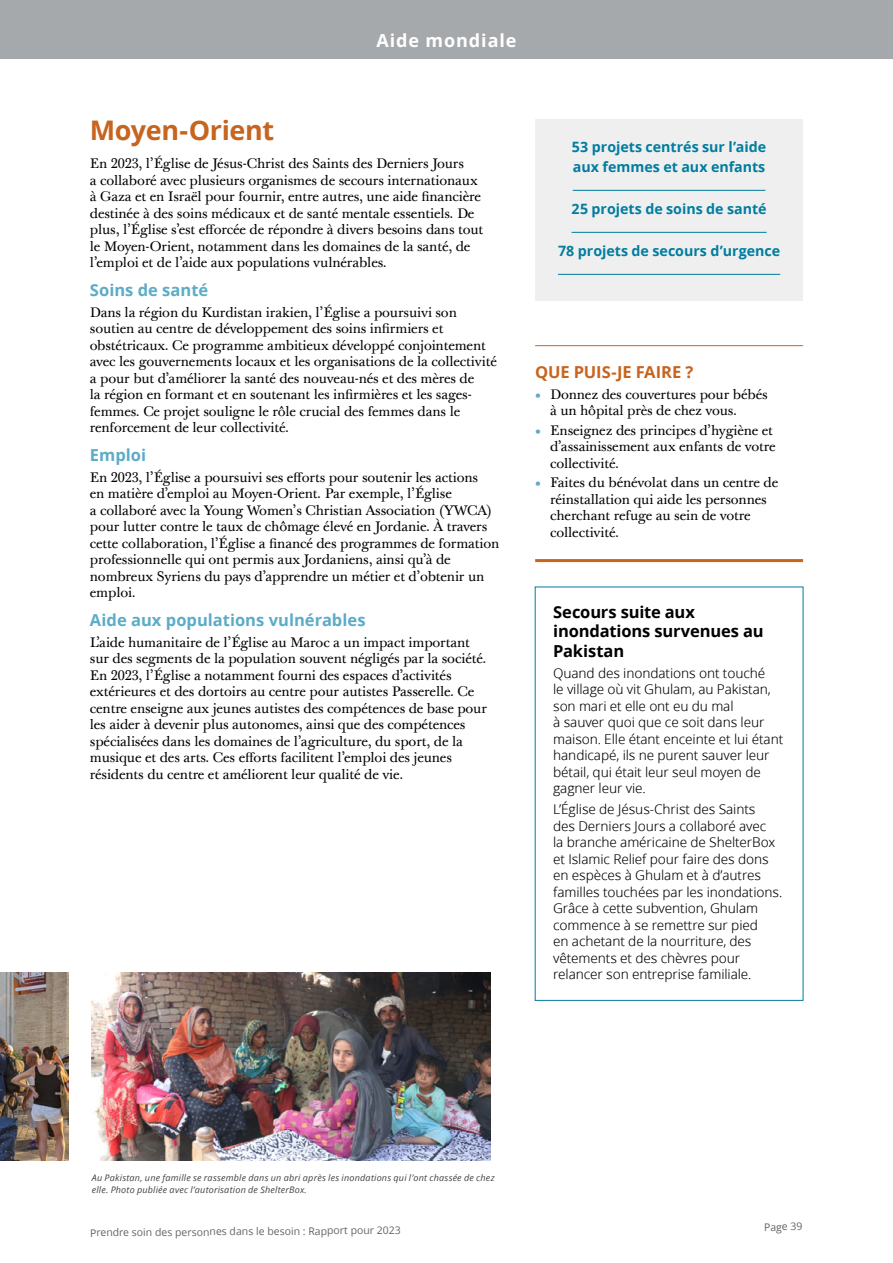
<style>
.page{position:relative;width:893px;height:1263px;background:#fff}
.page>*{position:absolute;margin:0;border:0;box-sizing:border-box;transform-origin:0 0}
.para_Level1HeadingYellow25{font:700 27px "Zoramlds Lat";letter-spacing:-.015em;color:#c7641e}
.t1{font:700 18px "Zoramlds Lat";letter-spacing:.05em;color:#fff}
.para_Subtitle-H2{font:700 16.5px "Zoramlds Lat";color:#5cacc7}
.para_beneficiaryHead-borderFIRST{font:700 16.5px/19.5px "Zoramlds Lat";letter-spacing:-.01em;color:#000}
.para_what_can_i_do_HEAD{font:700 16.5px "Zoramlds Lat";letter-spacing:-.005em;color:#c7641e}
.para_statistics{font:700 14.25px/19.5px "Zoramlds Lat";color:#007d9f}
.para_Copy{font:13.5px/16.5px "Mc Kay Prolds Lat";letter-spacing:-.01em;color:#000}
.para_beneficiaryBody-border{font:13.5px/16.5px "Zoramlds Lat";letter-spacing:-.01em;color:#000}
.t2{font:10.5px "Zoramlds Lat";color:#636466}
.para_Caption{font:italic 9px/12px "Zoramlds Lat";letter-spacing:.025em;color:#414042}
.s1{color:#5cacc7}
</style>
<div class="page">
<div style="left:0;top:0;width:893px;height:59px;background:#a5a9ac"></div>
<img style="left:0;top:972px;width:68px;height:188px">
<img style="left:92px;top:972px;width:399px;height:188px">
<div style="left:535px;top:119px;width:268px;height:182px;background:#efeff0"></div>
<hr style="left:573px;top:190px;width:192px;height:1px;background:#007d9f">
<hr style="left:572px;top:232px;width:195px;height:1px;background:#007d9f">
<hr style="left:558px;top:274px;width:222px;height:1px;background:#007d9f">
<hr style="left:535px;top:345px;width:268px;height:1px;background:#c7641e">
<hr style="left:535px;top:559px;width:268px;height:3px;background:#c7641e">
<h2 class="t1" style="left:376px;top:27px;width:141px">Aide mondiale</h2>
<p class="para_Level1HeadingYellow25" style="left:90px;top:109px;width:186px">Moyen-Orient</p>
<p class="para_Copy" style="left:90px;top:155px;width:395px">En 2023, l’Église de Jésus-Christ des Saints des Derniers Jours<br>a collaboré avec plusieurs organismes de secours internationaux à Gaza et en Israël pour fournir, entre autres, une aide financière destinée à des soins médicaux et de santé mentale essentiels. De plus, l’Église s’est efforcée de répondre à divers besoins dans tout le Moyen-Orient, notamment dans les domaines de la santé, de l’emploi et de l’aide aux populations vulnérables.</p>
<p class="para_Subtitle-H2" style="left:90px;top:277px;width:120px">Soins de santé</p>
<p class="para_Copy" style="left:90px;top:304px;width:409px">Dans la région du Kurdistan irakien, l’Église a poursuivi son soutien au centre de développement des soins infirmiers et obstétricaux. Ce programme ambitieux développé conjointement avec les gouvernements locaux et les organisations de la collectivité a pour but d’améliorer la santé des nouveau-nés et des mères de<br>la région en formant et en soutenant les infirmières et les sages&shy;femmes. Ce projet souligne le rôle crucial des femmes dans le renforcement de leur collectivité.</p>
<p class="para_Subtitle-H2" style="left:90px;top:442px;width:58px">Emploi</p>
<p class="para_Copy" style="left:90px;top:469px;width:411px">En 2023, l’Église a poursuivi ses efforts pour soutenir les actions<br>en matière d’emploi au Moyen-Orient. Par exemple, l’Église<br>a collaboré avec la Young Women’s Christian Association (YWCA) pour lutter contre le taux de chômage élevé en Jordanie. À travers cette collaboration, l’Église a financé des programmes de formation professionnelle qui ont permis aux Jordaniens, ainsi qu’à de nombreux Syriens du pays d’apprendre un métier et d’obtenir un emploi.</p>
<p class="para_Subtitle-H2" style="left:90px;top:607px;width:277px">Aide aux populations vulnérables</p>
<p class="para_Copy" style="left:90px;top:634px;width:399px">L’aide humanitaire de l’Église au Maroc a un impact important sur des segments de la population souvent négligés par la société.<br>En 2023, l’Église a notamment fourni des espaces d’activités extérieures et des dortoirs au centre pour autistes Passerelle. Ce centre enseigne aux jeunes autistes des compétences de base pour les aider à devenir plus autonomes, ainsi que des compétences spécialisées dans les domaines de l’agriculture, du sport, de la musique et des arts. Ces efforts facilitent l’emploi des jeunes résidents du centre et améliorent leur qualité de vie.</p>
<p class="para_statistics" style="left:572px;top:138px;width:196px">53 projets centrés sur l’aide aux femmes et aux enfants</p>
<p class="para_statistics" style="left:572px;top:199px;width:196px">25 projets de soins de santé</p>
<p class="para_statistics" style="left:558px;top:241px;width:224px">78 projets de secours d’urgence</p>
<p class="para_what_can_i_do_HEAD" style="left:535px;top:359px;width:160px">QUE PUIS-JE FAIRE ?</p>
<p class="para_Copy" style="left:550px;top:386px;width:219px;text-indent:-15px"><span class="s1">•</span> Donnez des couvertures pour bébés à un hôpital près de chez vous.</p>
<p class="para_Copy" style="left:550px;top:422px;width:227px;text-indent:-15px"><span class="s1">•</span> Enseignez des principes d’hygiène et d’assainissement aux enfants de votre collectivité.</p>
<p class="para_Copy" style="left:550px;top:474px;width:230px;text-indent:-15px"><span class="s1">•</span> Faites du bénévolat dans un centre de réinstallation qui aide les personnes cherchant refuge au sein de votre collectivité.</p>
<p class="para_beneficiaryHead-borderFIRST" style="left:553px;top:602px;width:212px">Secours suite aux inondations survenues au<br>Pakistan</p>
<p class="para_beneficiaryBody-border" style="left:553px;top:664px;width:232px">Quand des inondations ont touché<br>le village où vit Ghulam, au Pakistan, son mari et elle ont eu du mal<br>à sauver quoi que ce soit dans leur maison. Elle étant enceinte et lui étant handicapé, ils ne purent sauver leur bétail, qui était leur seul moyen de gagner leur vie.</p>
<p class="para_beneficiaryBody-border" style="left:553px;top:801px;width:231px">L’Église de Jésus-Christ des Saints<br>des Derniers Jours a collaboré avec<br>la branche américaine de ShelterBox et Islamic Relief pour faire des dons en espèces à Ghulam et à d’autres familles touchées par les inondations.<br>Grâce à cette subvention, Ghulam commence à se remettre sur pied<br>en achetant de la nourriture, des vêtements et des chèvres pour relancer son entreprise familiale.</p>
<p class="para_Caption" style="left:92px;top:1172px;width:404px">Au Pakistan, une famille se rassemble dans un abri après les inondations qui l’ont chassée de chez elle. Photo publiée avec l’autorisation de ShelterBox.</p>
<p class="t2" style="left:90px;top:1226px;width:312px;rotate:-1deg">Prendre soin des personnes dans le besoin : Rapport pour 2023</p>
<p class="t2" style="left:764px;top:1219px;width:40px;rotate:-1deg">Page 39</p>
</div>
